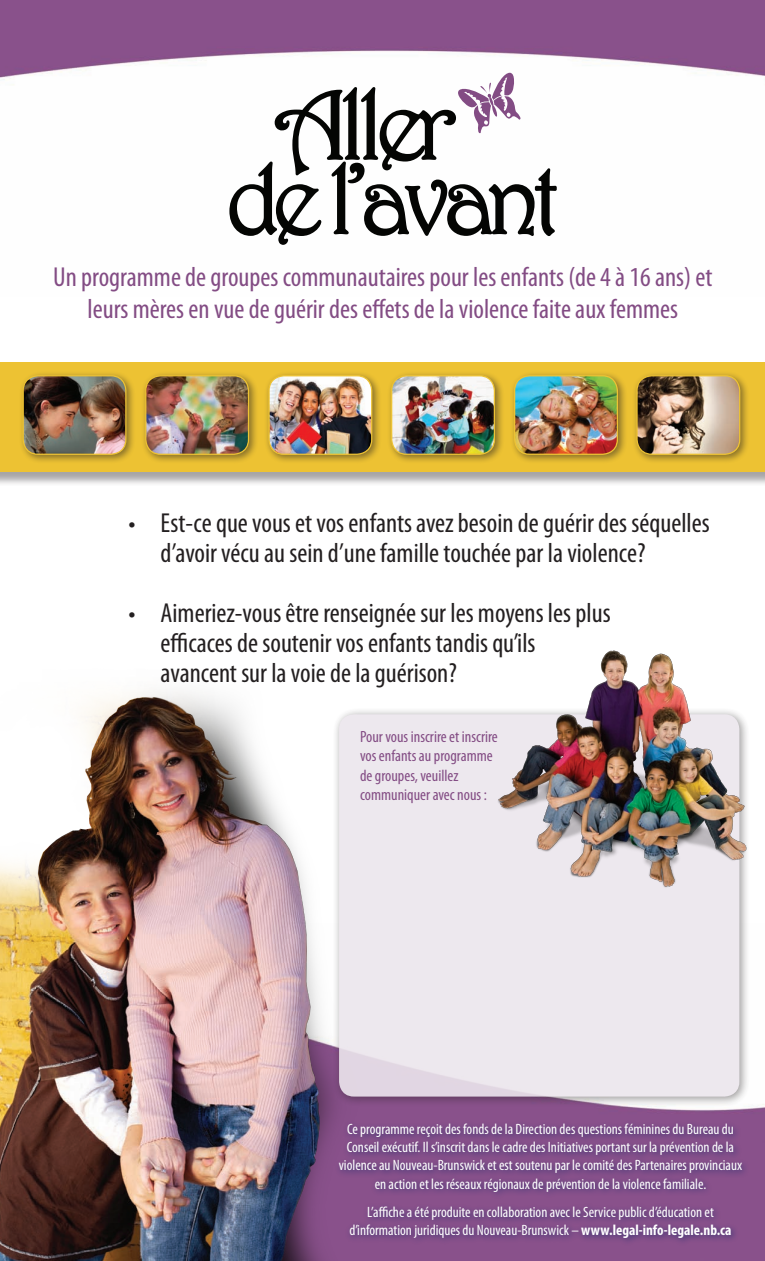
<style>
.page{position:relative;width:765px;height:1261px;background:#fff}
.page>*{position:absolute;margin:0;border:0;box-sizing:border-box;transform-origin:0 0}
.t1{font:condensed 27.5px "Myriad Pro";color:#231f20}
.t2{font:condensed 27.5px/32.5px "Myriad Pro";color:#834c84;text-align:center}
.t3{font:condensed 16.25px "Myriad Pro";color:#834c84}
.t4{font:condensed 15px/18px "Myriad Pro";color:#fff;text-align:center}
.s1{font-weight:700}
</style>
<div class="page">
<div style="left:0;top:364px;width:764px;height:128px;background:#231f20;opacity:.4"></div>
<div style="left:0;top:362px;width:764px;height:109px;background:#edc233"></div>
<div style="left:361px;top:1104px;width:403px;height:14px;background:#89518b"></div>
<img style="left:0;top:0;width:764px;height:191px">
<div style="left:334px;top:1118px;width:430px;height:142px;background:#172a6c;opacity:.75"></div>
<div style="left:18px;top:371px;width:123px;height:99px;background:#231f20;opacity:.5"></div>
<img style="left:23px;top:376px;width:103px;height:78px">
<div style="left:23px;top:375px;width:103px;height:80px;border:1px solid #edc233;border-radius:15px"></div>
<div style="left:264px;top:371px;width:122px;height:99px;background:#231f20;opacity:.5"></div>
<img style="left:269px;top:376px;width:102px;height:78px">
<div style="left:268px;top:375px;width:104px;height:80px;border:1px solid #edc233;border-radius:15px"></div>
<div style="left:632px;top:371px;width:122px;height:99px;background:#231f20;opacity:.5"></div>
<img style="left:636px;top:376px;width:103px;height:78px">
<div style="left:636px;top:375px;width:104px;height:80px;border:1px solid #edc233;border-radius:15px"></div>
<div style="left:509px;top:371px;width:123px;height:99px;background:#231f20;opacity:.5"></div>
<img style="left:514px;top:376px;width:103px;height:78px">
<div style="left:514px;top:375px;width:103px;height:80px;border:1px solid #edc233;border-radius:15px"></div>
<div style="left:387px;top:371px;width:122px;height:99px;background:#231f20;opacity:.5"></div>
<img style="left:391px;top:376px;width:103px;height:78px">
<div style="left:391px;top:375px;width:104px;height:80px;border:1px solid #edc233;border-radius:15px"></div>
<div style="left:141px;top:371px;width:122px;height:99px;background:#231f20;opacity:.5"></div>
<img style="left:146px;top:376px;width:102px;height:78px">
<div style="left:145px;top:375px;width:104px;height:80px;border:1px solid #edc233;border-radius:15px"></div>
<img style="left:0;top:692px;width:361px;height:568px">
<div style="left:331px;top:706px;width:421px;height:403px;background:#231f20;opacity:.5"></div>
<div style="left:339px;top:714px;width:400px;height:382px;background:#ece6ed;border-radius:15px"></div>
<img style="left:456px;top:650px;width:296px;height:275px">
<svg style="left:454px;top:72px;width:67px;height:15px"></svg>
<svg style="left:229px;top:87px;width:327px;height:158px"></svg>
<p class="t2" style="left:53px;top:260px;width:660px">Un programme de groupes communautaires pour les enfants (de 4 à 16 ans) et leurs mères en vue de guérir des effets de la violence faite aux femmes</p>
<p class="t1" style="left:128px;top:506px;width:582px">• Est-ce que vous et vos enfants avez besoin de guérir des séquelles</p>
<p class="t1" style="left:161px;top:536px;width:486px">d’avoir vécu au sein d’une famille touchée par la violence?</p>
<p class="t1" style="left:128px;top:596px;width:483px">• Aimeriez-vous être renseignée sur les moyens les plus</p>
<p class="t1" style="left:161px;top:626px;width:376px">efficaces de soutenir vos enfants tandis qu’ils</p>
<p class="t1" style="left:161px;top:656px;width:298px">avancent sur la voie de la guérison?</p>
<p class="t3" style="left:360px;top:726px;width:139px">Pour vous inscrire et inscrire</p>
<p class="t3" style="left:360px;top:746px;width:134px">vos enfants au programme</p>
<p class="t3" style="left:360px;top:765px;width:100px">de groupes, veuillez</p>
<p class="t3" style="left:360px;top:785px;width:128px">communiquer avec nous :</p>
<p class="t4" style="left:339px;top:1119px;width:405px">Ce programme reçoit des fonds de la Direction des questions féminines du Bureau du Conseil exécutif. Il s’inscrit dans le cadre des Initiatives portant sur la prévention de la violence au Nouveau-Brunswick et est soutenu par le comité des Partenaires provinciaux en action et les réseaux régionaux de prévention de la violence familiale.</p>
<p class="t4" style="left:349px;top:1201px;width:383px">L’affiche a été produite en collaboration avec le Service public d’éducation et d’information juridiques du Nouveau-Brunswick – <span class="s1">www.legal-info-legale.nb.ca</span></p>
</div>
